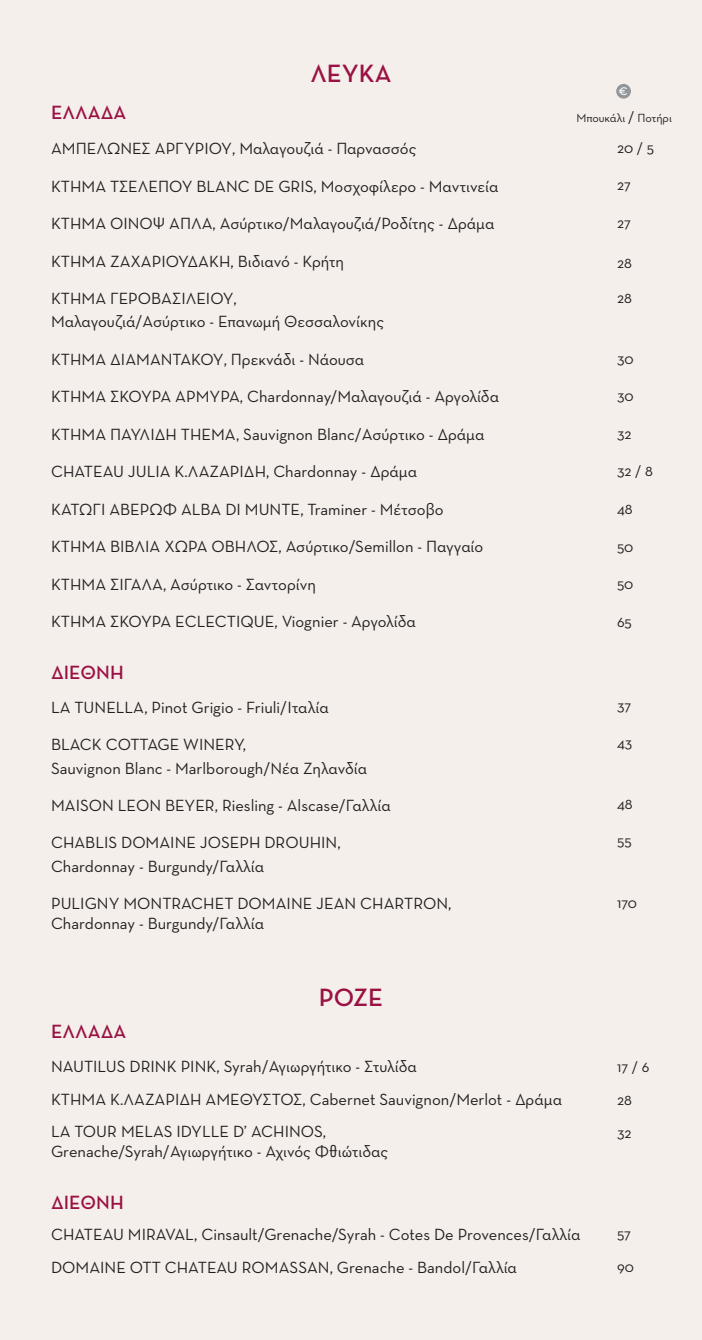
<style>
.page{position:relative;width:702px;height:1340px;background:#fff}
.page>*{position:absolute;margin:0;border:0;box-sizing:border-box;transform-origin:0 0}
.t1{font:600 25.5px "Neutraface Text Greek";color:#9a1143}
.t2{font:600 19.5px "Neutraface Text Greek";color:#9a1143}
.t3{font:16.5px "Neutraface Text Greek";color:#231f20}
.t4{font:15.15px "Neutraface Text Greek";color:#fff}
.t5{font:15px "Neutraface Text Greek";letter-spacing:-.005em;color:#231f20}
.t6{font:12px "Neutraface Text Greek";letter-spacing:-.005em;color:#231f20}
.s1{font-size:15px}
</style>
<div class="page">
<div style="left:0;top:0;width:702px;height:1339px;background:#f4efeb"></div>
<div style="left:616px;top:84px;width:15px;height:15px;background:#939598;border-radius:50%"></div>
<p class="t1" style="left:310px;top:58px;width:83px">ΛΕΥΚΑ</p>
<p class="t4" style="left:618px;top:81px;width:11px">€</p>
<p class="t2" style="left:51px;top:101px;width:77px">ΕΛΛΑΔΑ</p>
<p class="t6" style="left:576px;top:110px;width:97px">Μπουκάλι <span class="s1">/</span> Ποτήρι</p>
<p class="t3" style="left:51px;top:138px;width:367px">ΑΜΠΕΛΩΝΕΣ ΑΡΓΥΡΙΟΥ, Μαλαγουζιά - Παρνασσός</p>
<p class="t3" style="left:51px;top:176px;width:449px">ΚΤΗΜΑ ΤΣΕΛΕΠΟΥ BLANC DE GRIS, Μοσχοφίλερο - Μαντινεία</p>
<p class="t3" style="left:51px;top:213px;width:445px">ΚΤΗΜΑ ΟΙΝΟΨ ΑΠΛΑ, Ασύρτικο/Μαλαγουζιά/Ροδίτης - Δράμα</p>
<p class="t3" style="left:51px;top:251px;width:294px">ΚΤΗΜΑ ΖΑΧΑΡΙΟΥΔΑΚΗ, Βιδιανό - Κρήτη</p>
<p class="t3" style="left:51px;top:288px;width:187px">ΚΤΗΜΑ ΓΕΡΟΒΑΣΙΛΕΙΟΥ,</p>
<p class="t3" style="left:51px;top:311px;width:334px">Μαλαγουζιά/Ασύρτικο - Επανωμή Θεσσαλονίκης</p>
<p class="t3" style="left:51px;top:349px;width:315px">ΚΤΗΜΑ ΔΙΑΜΑΝΤΑΚΟΥ, Πρεκνάδι - Νάουσα</p>
<p class="t3" style="left:51px;top:386px;width:449px">ΚΤΗΜΑ ΣΚΟΥΡΑ ΑΡΜΥΡΑ, Chardonnay/Μαλαγουζιά - Αργολίδα</p>
<p class="t3" style="left:51px;top:424px;width:435px">KTHMA ΠΑΥΛΙΔΗ THEMA, Sauvignon Blanc/Ασύρτικο - Δράμα</p>
<p class="t3" style="left:51px;top:461px;width:367px">CHATEAU JULIA Κ.ΛΑΖΑΡΙΔΗ, Chardonnay - Δράμα</p>
<p class="t3" style="left:51px;top:499px;width:394px">ΚΑΤΩΓΙ ΑΒΕΡΩΦ ALBA DI MUNTE, Traminer - Μέτσοβο</p>
<p class="t3" style="left:51px;top:536px;width:434px">ΚΤΗΜΑ ΒΙΒΛΙΑ ΧΩΡΑ ΟΒΗΛΟΣ, Ασύρτικο/Semillon - Παγγαίο</p>
<p class="t3" style="left:51px;top:574px;width:266px">ΚΤΗΜΑ ΣΙΓΑΛΑ, Ασύρτικο - Σαντορίνη</p>
<p class="t3" style="left:51px;top:611px;width:366px">ΚΤΗΜΑ ΣΚΟΥΡΑ ECLECTIQUE, Viognier - Αργολίδα</p>
<p class="t2" style="left:51px;top:661px;width:74px">ΔΙΕΘΝΗ</p>
<p class="t3" style="left:51px;top:698px;width:279px">LA TUNELLA, Pinot Grigio - Friuli/Ιταλία</p>
<p class="t3" style="left:51px;top:734px;width:196px">BLACK COTTAGE WINERY,</p>
<p class="t3" style="left:51px;top:758px;width:318px">Sauvignon Blanc - Marlborough/Νέα Ζηλανδία</p>
<p class="t3" style="left:51px;top:795px;width:341px">MAISON LEON BEYER, Riesling - Alscase/Γαλλία</p>
<p class="t3" style="left:51px;top:832px;width:291px">CHABLIS DOMAINE JOSEPH DROUHIN,</p>
<p class="t3" style="left:51px;top:856px;width:215px">Chardonnay - Burgundy/Γαλλία</p>
<p class="t3" style="left:51px;top:893px;width:402px">PULIGNY MONTRACHET DOMAINE JEAN CHARTRON,</p>
<p class="t3" style="left:51px;top:913px;width:215px">Chardonnay - Burgundy/Γαλλία</p>
<p class="t2" style="left:51px;top:1019px;width:77px">ΕΛΛΑΔΑ</p>
<p class="t1" style="left:319px;top:982px;width:66px">ΡΟΖΕ</p>
<p class="t3" style="left:51px;top:1056px;width:367px">NAUTILUS DRINK PINK, Syrah/Αγιωργήτικο - Στυλίδα</p>
<p class="t3" style="left:51px;top:1089px;width:512px">ΚΤΗΜΑ Κ.ΛΑΖΑΡΙΔΗ ΑΜΕΘΥΣΤΟΣ, Cabernet Sauvignon/Merlot - Δράμα</p>
<p class="t3" style="left:51px;top:1121px;width:276px">LA TOUR MELAS IDYLLE D’ ACHINOS,</p>
<p class="t3" style="left:51px;top:1141px;width:339px">Grenache/Syrah/Αγιωργήτικο - Αχινός Φθιώτιδας</p>
<p class="t2" style="left:51px;top:1190px;width:74px">ΔΙΕΘΝΗ</p>
<p class="t3" style="left:51px;top:1224px;width:531px">CHATEAU MIRAVAL, Cinsault/Grenache/Syrah - Cotes De Provences/Γαλλία</p>
<p class="t3" style="left:51px;top:1257px;width:467px">DOMAINE OTT CHATEAU ROMASSAN, Grenache - Bandol/Γαλλία</p>
<p class="t5" style="left:617px;top:139px;width:39px">20 / 5</p>
<p class="t5" style="left:617px;top:176px;width:15px">27</p>
<p class="t5" style="left:617px;top:214px;width:15px">27</p>
<p class="t5" style="left:617px;top:253px;width:16px">28</p>
<p class="t5" style="left:617px;top:289px;width:16px">28</p>
<p class="t5" style="left:617px;top:350px;width:18px">30</p>
<p class="t5" style="left:617px;top:387px;width:18px">30</p>
<p class="t5" style="left:617px;top:425px;width:16px">32</p>
<p class="t5" style="left:617px;top:462px;width:37px">32 / 8</p>
<p class="t5" style="left:617px;top:500px;width:17px">48</p>
<p class="t5" style="left:617px;top:537px;width:18px">50</p>
<p class="t5" style="left:617px;top:575px;width:18px">50</p>
<p class="t5" style="left:617px;top:612px;width:16px">65</p>
<p class="t5" style="left:617px;top:696px;width:16px">37</p>
<p class="t5" style="left:617px;top:734px;width:17px">43</p>
<p class="t5" style="left:617px;top:794px;width:17px">48</p>
<p class="t5" style="left:617px;top:832px;width:16px">55</p>
<p class="t5" style="left:617px;top:893px;width:21px">170</p>
<p class="t5" style="left:617px;top:1057px;width:34px">17 / 6</p>
<p class="t5" style="left:617px;top:1090px;width:16px">28</p>
<p class="t5" style="left:617px;top:1123px;width:16px">32</p>
<p class="t5" style="left:617px;top:1224px;width:15px">57</p>
<p class="t5" style="left:617px;top:1257px;width:18px">90</p>
</div>
